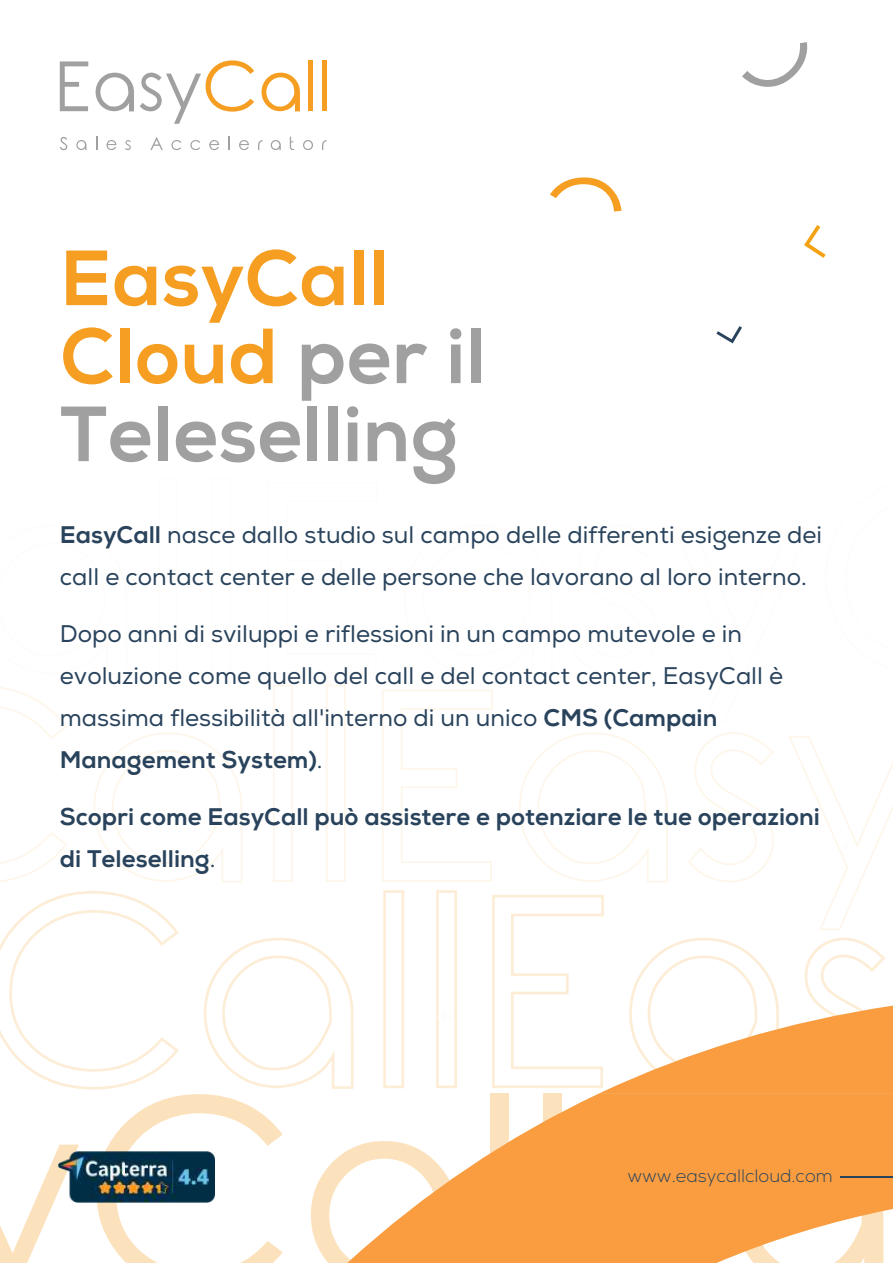
<style>
.page{position:relative;width:893px;height:1263px;background:#fff}
.page>*{position:absolute;margin:0;border:0;box-sizing:border-box;transform-origin:0 0}
.t1{font:800 78px/78px "Nexa";color:#a0a0a0}
.t2{font:24px/42px "Nexa";color:#29435c}
.t3{font:800 24px/42px "Nexa";color:#29435c}
.t4{font:300 18px "Nexa";color:#29435c}
.s1{color:#f59e21}
.s2{font-weight:800}
.s3{font-weight:400}
</style>
<div class="page">
<svg style="left:0;top:685px;width:893px;height:578px"></svg>
<svg style="left:347px;top:1093px;width:546px;height:170px;fill:#f99d40"></svg>
<div style="left:435px;top:1006px;width:20px;height:21px;background:#fdfdfd;border-radius:50%"></div>
<div style="left:841px;top:841px;width:11px;height:11px;background:#fdfdfd;border-radius:50%"></div>
<img style="left:59px;top:1152px;width:156px;height:51px">
<hr style="left:841px;top:1177px;width:52px;height:1px;background:#29435c">
<svg style="left:60px;top:61px;width:28px;height:50px"></svg>
<svg style="left:96px;top:73px;width:38px;height:38px"></svg>
<svg style="left:140px;top:60px;width:114px;height:64px"></svg>
<svg style="left:262px;top:73px;width:38px;height:38px"></svg>
<div style="left:308px;top:60px;width:5px;height:51px;background:#f59e21"></div>
<div style="left:322px;top:60px;width:5px;height:51px;background:#f59e21"></div>
<svg style="left:60px;top:137px;width:7px;height:13px"></svg>
<svg style="left:76px;top:140px;width:10px;height:10px"></svg>
<svg style="left:96px;top:137px;width:1px;height:13px"></svg>
<svg style="left:107px;top:140px;width:9px;height:10px"></svg>
<svg style="left:125px;top:140px;width:6px;height:10px"></svg>
<svg style="left:150px;top:137px;width:13px;height:13px"></svg>
<svg style="left:171px;top:140px;width:10px;height:10px"></svg>
<svg style="left:190px;top:140px;width:10px;height:10px"></svg>
<svg style="left:209px;top:140px;width:10px;height:10px"></svg>
<svg style="left:229px;top:137px;width:1px;height:13px"></svg>
<svg style="left:239px;top:140px;width:10px;height:10px"></svg>
<svg style="left:258px;top:140px;width:5px;height:10px"></svg>
<svg style="left:271px;top:140px;width:10px;height:10px"></svg>
<svg style="left:290px;top:137px;width:4px;height:13px"></svg>
<svg style="left:303px;top:140px;width:10px;height:10px"></svg>
<svg style="left:322px;top:140px;width:5px;height:10px"></svg>
<svg style="left:550px;top:177px;width:71px;height:35px"></svg>
<svg style="left:742px;top:42px;width:66px;height:45px"></svg>
<svg style="left:804px;top:225px;width:22px;height:33px"></svg>
<svg style="left:716px;top:326px;width:26px;height:17px"></svg>
<h1 class="t1" style="left:60px;top:240px;width:428px"><span class="s1">EasyCall<br>Cloud</span> per il<br>Teleselling</h1>
<p class="t2" style="left:60px;top:514px;width:764px"><span class="s2">EasyCall</span> nasce dallo studio sul campo delle differenti esigenze dei call e contact center e delle persone che lavorano al loro interno.</p>
<p class="t2" style="left:60px;top:613px;width:725px">Dopo anni di sviluppi e riflessioni in un campo mutevole e in evoluzione come quello del call e del contact center, EasyCall è massima flessibilità all'interno di un unico <span class="s2">CMS (Campain Management System)</span>.</p>
<p class="t3" style="left:60px;top:796px;width:762px">Scopri come EasyCall può assistere e potenziare le tue operazioni di Teleselling<span class="s3">.</span></p>
<p class="t4" style="left:627px;top:1166px;width:207px">www.easycallcloud.com</p>
</div>
